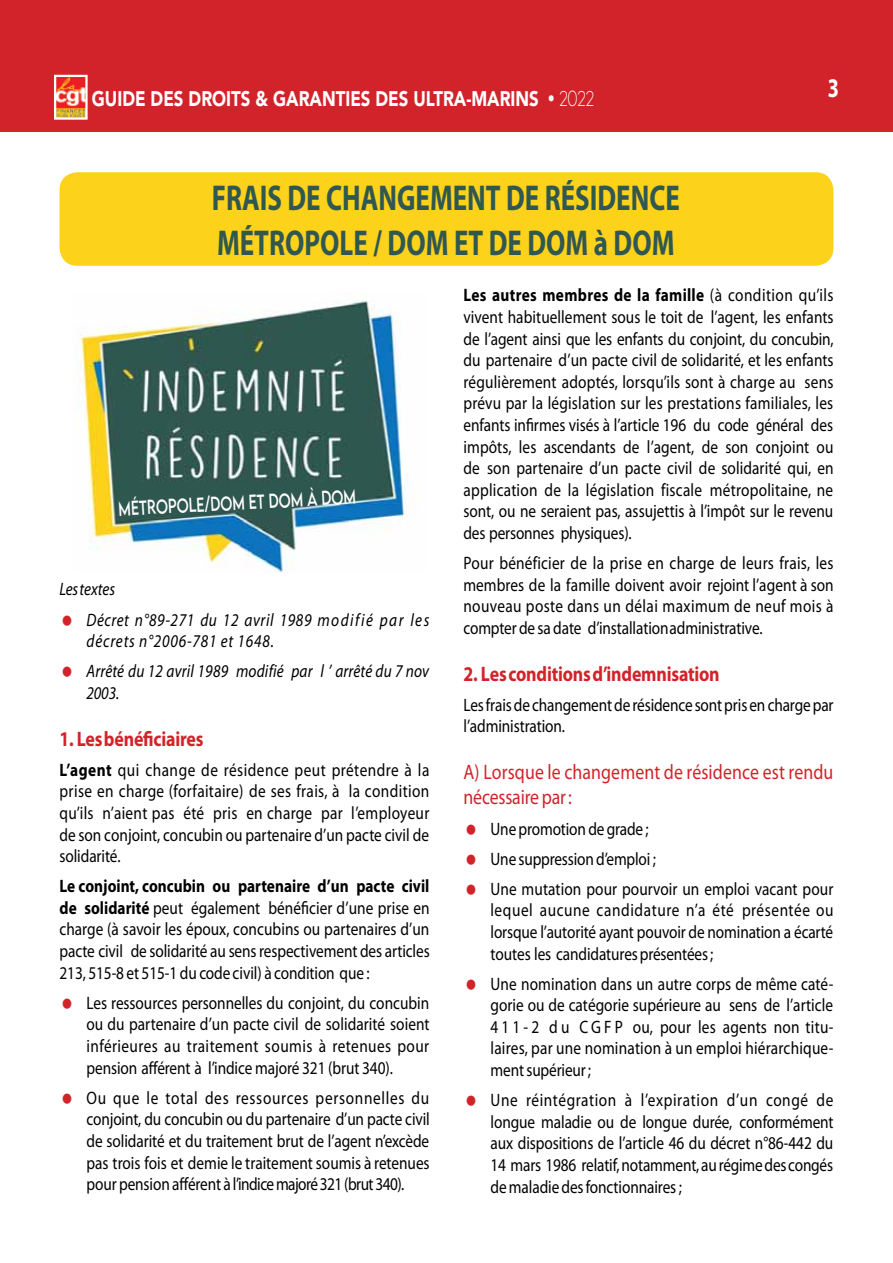
<style>
.page{position:relative;width:893px;height:1263px;background:#fff}
.page>*{position:absolute;margin:0;border:0;box-sizing:border-box;transform-origin:0 0}
.t1{font:700 36px/44.2px "Myriad Pro";color:#305850;scale:.75 1}
.t2{font:700 27px "Myriad Pro";color:#fff;scale:.75 1}
.t3{font:21px/25.2px "Myriad Pro";letter-spacing:.005em;color:#d2232a;scale:.85 1}
.t4{font:700 21px "Myriad Pro";letter-spacing:-.01em;color:#d2232a;scale:.85 1}
.t5{font:900 21px "Avenir LT Std";color:#fff;scale:.8 1}
.t6{font:18px/21.6px "Myriad Pro";letter-spacing:-.005em;color:#000;text-align:justify;scale:.85 1}
.t7{font:italic 18px/30.2px "Myriad Pro";letter-spacing:.01em;color:#000;scale:.85 1}
.t8{font:italic 18px/30.2px "Myriad Pro";letter-spacing:.03em;color:#000;scale:.85 1}
.t9{font:18px "LEMONMILK";color:#fff;scale:.75 1}
.s1{font-family:"Geosans";font-weight:300}
.s2{font-weight:700}
</style>
<div class="page">
<div style="left:0;top:0;width:893px;height:132px;background:#d2232a"></div>
<img style="left:57px;top:78px;width:28px;height:39px">
<div style="left:54px;top:75px;width:34px;height:45px;border:2px solid #fff"></div>
<div style="left:60px;top:172px;width:773px;height:94px;background:#fdd21b;border-radius:18px"></div>
<img style="left:74px;top:300px;width:343px;height:273px">
<p class="t5" style="left:92px;top:86px;width:630px">GUIDE DES DROITS &amp; GARANTIES DES ULTRA-MARINS • <span class="s1">2022</span></p>
<h1 class="t1" style="left:212px;top:175px;width:626px">FRAIS DE CHANGEMENT DE RÉSIDENCE<br>MÉTROPOLE / DOM ET DE DOM à DOM</h1>
<h2 class="t2" style="left:828px;top:70px;width:16px">3</h2>
<p class="t9" style="left:118px;top:497px;width:318px;rotate:-3deg">métropole/dom et dom à dom</p>
<p class="t8" style="left:87px;top:574px;width:405px;text-indent:-27px">Les textes<br>Décret n°89-271 du 12 avril 1989 modifié par les</p>
<p class="t7" style="left:87px;top:626px;width:405px">décrets n°2006-781 et 1648.<br>Arrêté du 12 avril 1989 modifié par l ’ arrêté du 7 nov</p>
<p class="t8" style="left:87px;top:677px;width:40px">2003.</p>
<p class="t4" style="left:60px;top:725px;width:171px">1. Les bénéficiaires</p>
<p class="t6" style="left:60px;top:759px;width:437px"><span class="s2">L’agent</span> qui change de résidence peut prétendre à la prise en charge (forfaitaire) de ses frais, à la condition qu’ils n’aient pas été pris en charge par l’employeur de son conjoint, concubin ou partenaire d’un pacte civil de solidarité.</p>
<p class="t6" style="left:60px;top:875px;width:437px"><span class="s2">Le conjoint, concubin ou partenaire d’un pacte civil de solidarité</span> peut également bénéficier d’une prise en charge (à savoir les époux, concubins ou partenaires d’un pacte civil de solidarité au sens respectivement des articles 213, 515-8 et 515-1 du code civil) à condition que :</p>
<p class="t6" style="left:87px;top:992px;width:405px">Les ressources personnelles du conjoint, du concubin ou du partenaire d’un pacte civil de solidarité soient inférieures au traitement soumis à retenues pour pension afférent à l’indice majoré 321 (brut 340).</p>
<p class="t6" style="left:87px;top:1086px;width:405px">Ou que le total des ressources personnelles du conjoint, du concubin ou du partenaire d’un pacte civil de solidarité et du traitement brut de l’agent n’excède pas trois fois et demie le traitement soumis à retenues pour pension afférent à l’indice majoré 321 (brut 340).</p>
<p class="t6" style="left:463px;top:284px;width:437px"><span class="s2">Les autres membres de la famille</span> (à condition qu’ils vivent habituellement sous le toit de l’agent, les enfants de l’agent ainsi que les enfants du conjoint, du concubin, du partenaire d’un pacte civil de solidarité, et les enfants régulièrement adoptés, lorsqu’ils sont à charge au sens prévu par la législation sur les prestations familiales, les enfants infirmes visés à l’article 196 du code général des impôts, les ascendants de l’agent, de son conjoint ou de son partenaire d’un pacte civil de solidarité qui, en application de la législation fiscale métropolitaine, ne sont, ou ne seraient pas, assujettis à l’impôt sur le revenu des personnes physiques).</p>
<p class="t6" style="left:463px;top:552px;width:437px">Pour bénéficier de la prise en charge de leurs frais, les membres de la famille doivent avoir rejoint l’agent à son nouveau poste dans un délai maximum de neuf mois à compter de sa date d’installation administrative.</p>
<p class="t4" style="left:463px;top:660px;width:303px">2. Les conditions d’indemnisation</p>
<p class="t6" style="left:463px;top:694px;width:437px">Les frais de changement de résidence sont pris en charge par l’administration.</p>
<p class="t3" style="left:463px;top:759px;width:437px">A) Lorsque le changement de résidence est rendu nécessaire par :</p>
<p class="t6" style="left:490px;top:813px;width:405px;line-height:30.2px;text-align:left">Une promotion de grade ;<br>Une suppression d’emploi ;<br>Une mutation pour pourvoir un emploi vacant pour</p>
<p class="t6" style="left:490px;top:899px;width:405px">lequel aucune candidature n’a été présentée ou lorsque l’autorité ayant pouvoir de nomination a écarté toutes les candidatures présentées ;</p>
<p class="t6" style="left:490px;top:972px;width:405px">Une nomination dans un autre corps de même caté&shy;gorie ou de catégorie supérieure au sens de l’article 4 1 1 - 2 d u C G F P ou, pour les agents non titu&shy;laires, par une nomination à un emploi hiérarchique&shy;ment supérieur ;</p>
<p class="t6" style="left:490px;top:1089px;width:405px">Une réintégration à l’expiration d’un congé de longue maladie ou de longue durée, conformément aux dispositions de l’article 46 du décret n°86-442 du 14 mars 1986 relatif, notamment, au régime des congés de maladie des fonctionnaires ;</p>
</div>
